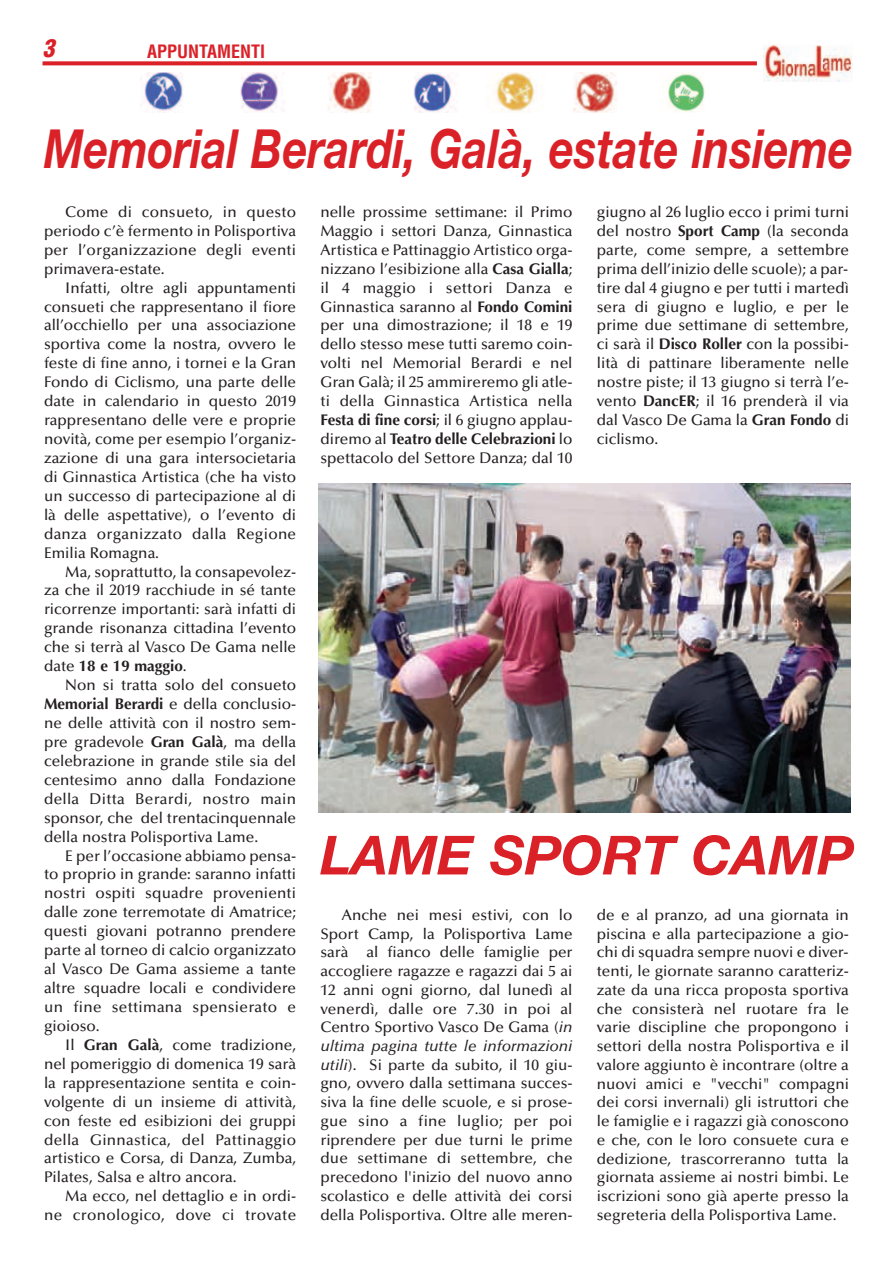
<style>
.page{position:relative;width:893px;height:1263px;background:#fff}
.page>*{position:absolute;margin:0;border:0;box-sizing:border-box;transform-origin:0 0}
.t1{font:italic 700 54px "Helvetica Neue";color:#db2128;scale:.8 1}
.t2{font:italic 700 54px "Helvetica Neue";color:#db2128}
.t3{font:italic 900 condensed 24px "Helvetica";color:#db2128}
.t4{font:700 condensed 18px "Helvetica";color:#db2128}
.t5{font:500 15.45px/18.9px "Optima";color:#231f20;text-align:justify}
.t6{font:500 15.3px/18.8px "Optima";color:#231f20;text-align:justify}
.s1{font-weight:700}
.s2{font-style:italic}
</style>
<div class="page">
<svg style="left:43px;top:61px;width:714px;height:4px;background:#de3339"></svg>
<img style="left:764px;top:44px;width:88px;height:37px">
<img style="left:319px;top:484px;width:531px;height:328px">
<img style="left:140px;top:72px;width:565px;height:41px">
<h2 class="t3" style="left:43px;top:35px;width:13px">3</h2>
<p class="t4" style="left:147px;top:41px;width:120px">APPUNTAMENTI</p>
<h1 class="t1" style="left:44px;top:129px;width:1013px">Memorial Berardi, Galà, estate insieme</h1>
<p class="t5" style="left:44px;top:204px;width:254px;text-indent:21px">Come di consueto, in questo periodo c’è fermento in Polisportiva per l’organizzazione degli eventi primavera-estate.</p>
<p class="t5" style="left:44px;top:279px;width:254px;text-indent:21px">Infatti, oltre agli appuntamenti consueti che rappresentano il fiore all’occhiello per una associazione sportiva come la nostra, ovvero le feste di fine anno, i tornei e la Gran Fondo di Ciclismo, una parte delle date in calendario in questo 2019 rappresentano delle vere e proprie novità, come per esempio l’organiz&shy;zazione di una gara intersocietaria di Ginnastica Artistica (che ha visto un successo di partecipazione al di là delle aspettative), o l’evento di danza organizzato dalla Regione Emilia Romagna.</p>
<p class="t5" style="left:44px;top:563px;width:254px;text-indent:21px">Ma, soprattutto, la consapevolez&shy;za che il 2019 racchiude in sé tante ricorrenze importanti: sarà infatti di grande risonanza cittadina l’evento che si terrà al Vasco De Gama nelle date <span class="s1">18 e 19 maggio</span>.</p>
<p class="t5" style="left:44px;top:677px;width:254px;text-indent:21px">Non si tratta solo del consueto <span class="s1">Memorial Berardi</span> e della conclusio&shy;ne delle attività con il nostro sem&shy;pre gradevole <span class="s1">Gran Galà</span>, ma della celebrazione in grande stile sia del centesimo anno dalla Fondazione della Ditta Berardi, nostro main sponsor, che del trentacinquennale della nostra Polisportiva Lame.</p>
<p class="t5" style="left:44px;top:847px;width:254px;text-indent:21px">E per l’occasione abbiamo pensa&shy;to proprio in grande: saranno infatti nostri ospiti squadre provenienti dalle zone terremotate di Amatrice; questi giovani potranno prendere parte al torneo di calcio organizzato al Vasco De Gama assieme a tante altre squadre locali e condividere un fine settimana spensierato e gioioso.</p>
<p class="t5" style="left:44px;top:1037px;width:254px;text-indent:21px">Il <span class="s1">Gran Galà</span>, come tradizione, nel pomeriggio di domenica 19 sarà la rappresentazione sentita e coin&shy;volgente di un insieme di attività, con feste ed esibizioni dei gruppi della Ginnastica, del Pattinaggio artistico e Corsa, di Danza, Zumba, Pilates, Salsa e altro ancora.</p>
<p class="t5" style="left:44px;top:1188px;width:254px;text-align:right">Ma ecco, nel dettaglio e in ordi&shy;ne cronologico, dove ci trovate</p>
<p class="t5" style="left:320px;top:204px;width:254px">nelle prossime settimane: il Primo Maggio i settori Danza, Ginnastica Artistica e Pattinaggio Artistico orga&shy;nizzano l’esibizione alla <span class="s1">Casa Gialla</span>; il 4 maggio i settori Danza e Ginnastica saranno al <span class="s1">Fondo Comini </span>per una dimostrazione; il 18 e 19 dello stesso mese tutti saremo coin&shy;volti nel Memorial Berardi e nel Gran Galà; il 25 ammireremo gli atle&shy;ti della Ginnastica Artistica nella <span class="s1">Festa di fine corsi</span>; il 6 giugno applau&shy;diremo al <span class="s1">Teatro delle Celebrazioni</span> lo spettacolo del Settore Danza; dal 10</p>
<p class="t5" style="left:597px;top:204px;width:254px">giugno al 26 luglio ecco i primi turni del nostro <span class="s1">Sport Camp</span> (la seconda parte, come sempre, a settembre prima dell’inizio delle scuole); a par&shy;tire dal 4 giugno e per tutti i martedì sera di giugno e luglio, e per le prime due settimane di settembre, ci sarà il <span class="s1">Disco Roller</span> con la possibi&shy;lità di pattinare liberamente nelle nostre piste; il 13 giugno si terrà l’e&shy;vento <span class="s1">DancER</span>; il 16 prenderà il via dal Vasco De Gama la <span class="s1">Gran Fondo</span> di ciclismo.</p>
<h1 class="t2" style="left:320px;top:836px;width:535px">LAME SPORT CAMP</h1>
<p class="t6" style="left:597px;top:907px;width:254px">de e al pranzo, ad una giornata in piscina e alla partecipazione a gio&shy;chi di squadra sempre nuovi e diver&shy;tenti, le giornate saranno caratteriz&shy;zate da una ricca proposta sportiva che consisterà nel ruotare fra le varie discipline che propongono i settori della nostra Polisportiva e il valore aggiunto è incontrare (oltre a nuovi amici e "vecchi" compagni dei corsi invernali) gli istruttori che le famiglie e i ragazzi già conoscono e che, con le loro consuete cura e dedizione, trascorreranno tutta la giornata assieme ai nostri bimbi. Le iscrizioni sono già aperte presso la segreteria della Polisportiva Lame.</p>
<p class="t6" style="left:320px;top:907px;width:254px;text-indent:21px">Anche nei mesi estivi, con lo Sport Camp, la Polisportiva Lame sarà al fianco delle famiglie per accogliere ragazze e ragazzi dai 5 ai 12 anni ogni giorno, dal lunedì al venerdì, dalle ore 7.30 in poi al Centro Sportivo Vasco De Gama (<span class="s2">in ultima pagina tutte le informazioni utili</span>). Si parte da subito, il 10 giu&shy;gno, ovvero dalla settimana succes&shy;siva la fine delle scuole, e si prose&shy;gue sino a fine luglio; per poi riprendere per due turni le prime due settimane di settembre, che precedono l'inizio del nuovo anno scolastico e delle attività dei corsi della Polisportiva. Oltre alle meren-</p>
</div>
